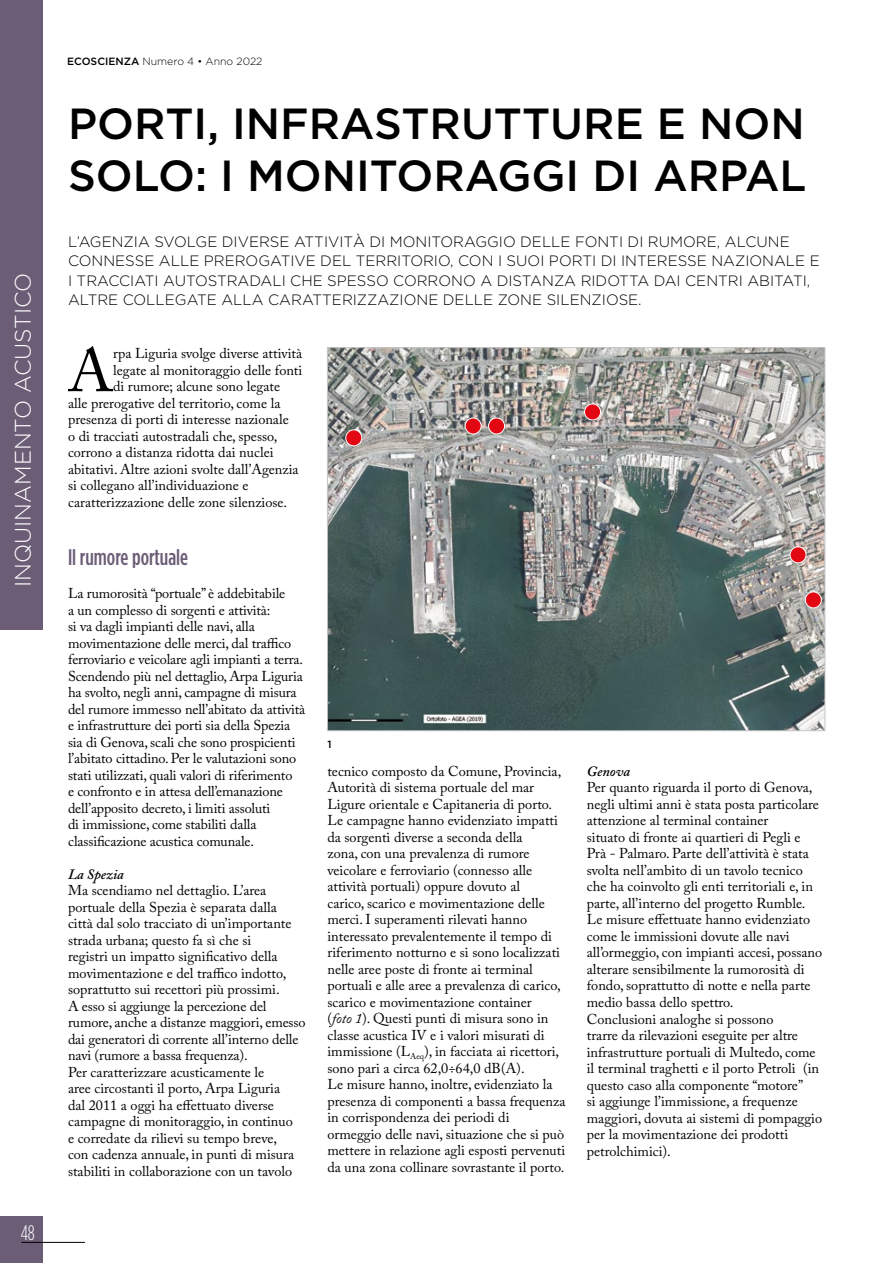
<style>
.page{position:relative;width:893px;height:1263px;background:#fff}
.page>*{position:absolute;margin:0;border:0;box-sizing:border-box;transform-origin:0 0}
.t1{font:60.6px "Adobe Caslon Pro";color:#000}
.t2{font:500 43.5px/52.5px "Gotham HTF";color:#000}
.t3{font:300 22.5px "Gotham HTF";color:#fff}
.t4{font:500 condensed 22.5px "Gotham HTF";color:#6b5d76}
.t5{font:300 condensed 21px "Gotham HTF";color:#fff}
.t6{font:300 15px/19.5px "Gotham HTF";color:#000}
.t7{font:14.25px/16.5px "Adobe Caslon Pro";color:#000}
.t8{font:italic 600 14.25px "Adobe Caslon Pro";color:#000}
.t9{font:300 10.5px "Gotham HTF";color:#000}
.t10{font:500 10.5px "Gotham HTF";color:#000}
.s1{font-weight:500}
.s2{font-style:italic}
</style>
<div class="page">
<div style="left:0;top:1216px;width:43px;height:47px;background:#6b5d76"></div>
<hr style="left:21px;top:1242px;width:64px;height:1px;background:#000">
<div style="left:0;top:0;width:43px;height:629px;background:#6b5d76"></div>
<img style="left:329px;top:349px;width:494px;height:380px">
<div style="left:346px;top:430px;width:16px;height:16px;background:#e30613;border-radius:50%"></div>
<div style="left:345px;top:429px;width:17px;height:17px;border:1px solid #fff;border-radius:50%"></div>
<div style="left:465px;top:418px;width:16px;height:16px;background:#e30613;border-radius:50%"></div>
<div style="left:465px;top:418px;width:17px;height:16px;border:1px solid #fff;border-radius:50%"></div>
<div style="left:489px;top:418px;width:16px;height:16px;background:#e30613;border-radius:50%"></div>
<div style="left:488px;top:418px;width:17px;height:16px;border:1px solid #fff;border-radius:50%"></div>
<div style="left:584px;top:404px;width:17px;height:16px;background:#e30613;border-radius:50%"></div>
<div style="left:584px;top:404px;width:17px;height:16px;border:1px solid #fff;border-radius:50%"></div>
<div style="left:805px;top:592px;width:16px;height:16px;background:#e30613;border-radius:50%"></div>
<div style="left:805px;top:591px;width:17px;height:17px;border:1px solid #fff;border-radius:50%"></div>
<div style="left:790px;top:547px;width:16px;height:16px;background:#e30613;border-radius:50%"></div>
<div style="left:790px;top:546px;width:16px;height:17px;border:1px solid #fff;border-radius:50%"></div>
<h3 class="t3" style="left:11px;top:587px;width:316px;rotate:-90deg">INQUINAMENTO ACUSTICO</h3>
<h3 class="t5" style="left:21px;top:1221px;width:16px">48</h3>
<p class="t9" style="left:67px;top:56px;width:197px"><span class="s1">ECOSCIENZA</span> Numero 4 • Anno 2022</p>
<h2 class="t2" style="left:68px;top:96px;width:740px">PORTI, INFRASTRUTTURE E NON<br>SOLO: I MONITORAGGI DI ARPAL</h2>
<p class="t6" style="left:68px;top:231px;width:753px">L’AGENZIA SVOLGE DIVERSE ATTIVITÀ DI MONITORAGGIO DELLE FONTI DI RUMORE, ALCUNE CONNESSE ALLE PREROGATIVE DEL TERRITORIO, CON I SUOI PORTI DI INTERESSE NAZIONALE E I TRACCIATI AUTOSTRADALI CHE SPESSO CORRONO A DISTANZA RIDOTTA DAI CENTRI ABITATI, ALTRE COLLEGATE ALLA CARATTERIZZAZIONE DELLE ZONE SILENZIOSE.</p>
<h1 class="t1" style="left:68px;top:335px;width:47px">A</h1>
<p class="t7" style="left:113px;top:345px;width:190px">rpa Liguria svolge diverse attività</p>
<p class="t7" style="left:113px;top:361px;width:191px">legate al monitoraggio delle fonti</p>
<p class="t7" style="left:113px;top:378px;width:169px">di rumore; alcune sono legate</p>
<p class="t7" style="left:68px;top:394px;width:214px">alle prerogative del territorio, come la</p>
<p class="t7" style="left:68px;top:411px;width:222px">presenza di porti di interesse nazionale</p>
<p class="t7" style="left:68px;top:427px;width:211px">o di tracciati autostradali che, spesso,</p>
<p class="t7" style="left:68px;top:444px;width:207px">corrono a distanza ridotta dai nuclei</p>
<p class="t7" style="left:68px;top:460px;width:232px">abitativi. Altre azioni svolte dall’Agenzia</p>
<p class="t7" style="left:68px;top:477px;width:182px">si collegano all’individuazione e</p>
<p class="t7" style="left:68px;top:493px;width:221px">caratterizzazione delle zone silenziose.</p>
<h3 class="t4" style="left:68px;top:544px;width:122px">Il rumore portuale</h3>
<p class="t7" style="left:68px;top:585px;width:239px">La rumorosità “portuale” è addebitabile<br>a un complesso di sorgenti e attività:<br>si va dagli impianti delle navi, alla movimentazione delle merci, dal traffico ferroviario e veicolare agli impianti a terra.<br>Scendendo più nel dettaglio, Arpa Liguria ha svolto, negli anni, campagne di misura del rumore immesso nell’abitato da attività e infrastrutture dei porti sia della Spezia sia di Genova, scali che sono prospicienti l’abitato cittadino. Per le valutazioni sono stati utilizzati, quali valori di riferimento<br>e confronto e in attesa dell’emanazione dell’apposito decreto, i limiti assoluti<br>di immissione, come stabiliti dalla classificazione acustica comunale.</p>
<p class="t8" style="left:68px;top:865px;width:57px">La Spezia</p>
<p class="t7" style="left:68px;top:882px;width:239px">Ma scendiamo nel dettaglio. L’area portuale della Spezia è separata dalla<br>città dal solo tracciato di un’importante strada urbana; questo fa sì che si<br>registri un impatto significativo della movimentazione e del traffico indotto, soprattutto sui recettori più prossimi.<br>A esso si aggiunge la percezione del rumore, anche a distanze maggiori, emesso dai generatori di corrente all’interno delle navi (rumore a bassa frequenza).<br>Per caratterizzare acusticamente le<br>aree circostanti il porto, Arpa Liguria<br>dal 2011 a oggi ha effettuato diverse campagne di monitoraggio, in continuo<br>e corredate da rilievi su tempo breve,<br>con cadenza annuale, in punti di misura stabiliti in collaborazione con un tavolo</p>
<p class="t10" style="left:327px;top:739px;width:6px">1</p>
<p class="t7" style="left:327px;top:763px;width:240px">tecnico composto da Comune, Provincia, Autorità di sistema portuale del mar Ligure orientale e Capitaneria di porto.<br>Le campagne hanno evidenziato impatti da sorgenti diverse a seconda della<br>zona, con una prevalenza di rumore veicolare e ferroviario (connesso alle attività portuali) oppure dovuto al<br>carico, scarico e movimentazione delle merci. I superamenti rilevati hanno interessato prevalentemente il tempo di riferimento notturno e si sono localizzati nelle aree poste di fronte ai terminal portuali e alle aree a prevalenza di carico, scarico e movimentazione container<br>(<span class="s2">foto 1</span>). Questi punti di misura sono in classe acustica IV e i valori misurati di immissione (L<sub>Aeq</sub>), in facciata ai ricettori, sono pari a circa 62,0÷64,0 dB(A).<br>Le misure hanno, inoltre, evidenziato la presenza di componenti a bassa frequenza in corrispondenza dei periodi di ormeggio delle navi, situazione che si può mettere in relazione agli esposti pervenuti da una zona collinare sovrastante il porto.</p>
<p class="t8" style="left:587px;top:763px;width:45px">Genova</p>
<p class="t7" style="left:587px;top:779px;width:237px">Per quanto riguarda il porto di Genova, negli ultimi anni è stata posta particolare attenzione al terminal container<br>situato di fronte ai quartieri di Pegli e Prà - Palmaro. Parte dell’attività è stata svolta nell’ambito di un tavolo tecnico che ha coinvolto gli enti territoriali e, in parte, all’interno del progetto Rumble.<br>Le misure effettuate hanno evidenziato come le immissioni dovute alle navi all’ormeggio, con impianti accesi, possano alterare sensibilmente la rumorosità di fondo, soprattutto di notte e nella parte medio bassa dello spettro.<br>Conclusioni analoghe si possono<br>trarre da rilevazioni eseguite per altre infrastrutture portuali di Multedo, come il terminal traghetti e il porto Petroli (in questo caso alla componente “motore”<br>si aggiunge l’immissione, a frequenze maggiori, dovuta ai sistemi di pompaggio per la movimentazione dei prodotti petrolchimici).</p>
</div>
